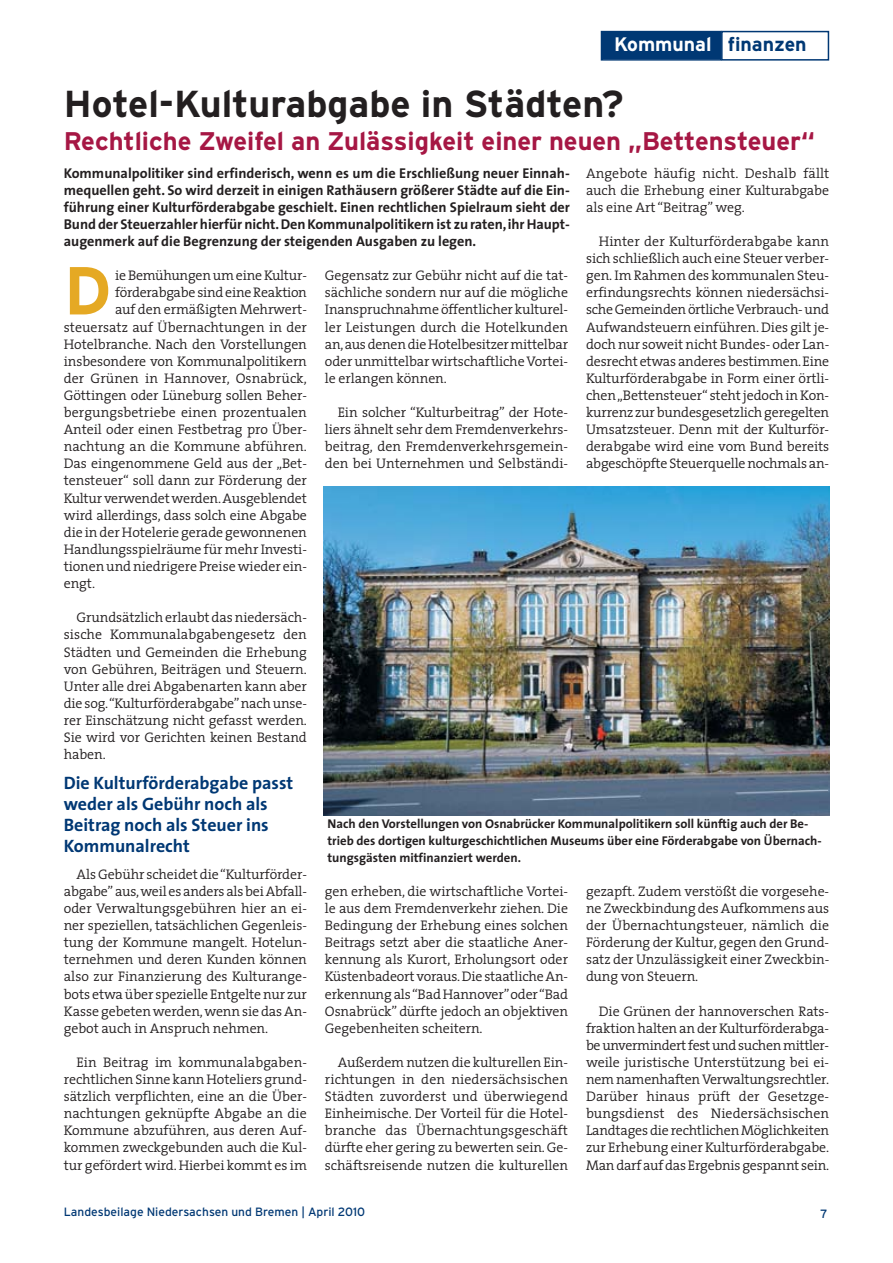
<style>
.page{position:relative;width:893px;height:1263px;background:#fff}
.page>*{position:absolute;margin:0;border:0;box-sizing:border-box;transform-origin:0 0}
.t1{font:700 67.65px "Interstate Plus";color:#e5a924}
.t2{font:700 37.5px "Interstate Plus";color:#231f20}
.t3{font:700 25.5px "Interstate Plus";color:#a61744}
.t4{font:700 19.5px "Interstate Plus";color:#fff}
.t5{font:700 18px/21px "The Sans";color:#003874}
.t6{font:700 14.25px/17.1px "The Sans";color:#231f20;text-align:justify}
.t7{font:300 13.95px/17.1px "The Serif";letter-spacing:-.005em;color:#231f20;text-align:justify}
.t8{font:700 12.75px/17.1px "The Sans";color:#231f20}
.t9{font:12px "Interstate Plus";color:#003874}
.s1{color:#003874}
</style>
<div class="page">
<div style="left:602px;top:32px;width:118px;height:27px;background:#003874"></div>
<div style="left:601px;top:31px;width:120px;height:30px;border:2px solid #003874"></div>
<div style="left:721px;top:31px;width:108px;height:30px;border:2px solid #003874"></div>
<img style="left:323px;top:487px;width:506px;height:328px">
<h3 class="t4" style="left:614px;top:37px;width:194px">Kommunal <span class="s1">finanzen</span></h3>
<h2 class="t2" style="left:64px;top:89px;width:561px">Hotel-Kulturabgabe in Städten?</h2>
<h3 class="t3" style="left:64px;top:131px;width:752px">Rechtliche Zweifel an Zulässigkeit einer neuen „Bettensteuer“</h3>
<p class="t6" style="left:64px;top:166px;width:508px">Kommunalpolitiker sind erfinderisch, wenn es um die Erschließung neuer Einnah&shy;mequellen geht. So wird derzeit in einigen Rathäusern größerer Städte auf die Ein&shy;führung einer Kulturförderabgabe geschielt. Einen rechtlichen Spielraum sieht der Bund der Steuerzahler hierfür nicht. Den Kommunalpolitikern ist zu raten, ihr Haupt&shy;augenmerk auf die Begrenzung der steigenden Ausgaben zu legen.</p>
<p class="t7" style="left:586px;top:166px;width:245px">Angebote häufig nicht. Deshalb fällt auch die Erhebung einer Kulturabgabe als eine Art “Beitrag” weg.</p>
<p class="t7" style="left:586px;top:234px;width:245px;text-indent:13px">Hinter der Kulturförderabgabe kann sich schließlich auch eine Steuer verber&shy;gen. Im Rahmen des kommunalen Steu&shy;erfindungsrechts können niedersächsi&shy;sche Gemeinden örtliche Verbrauch- und Aufwandsteuern einführen. Dies gilt je&shy;doch nur soweit nicht Bundes- oder Lan&shy;desrecht etwas anderes bestimmen. Eine Kulturförderabgabe in Form einer örtli&shy;chen „Bettensteuer“ steht jedoch in Kon&shy;kurrenz zur bundesgesetzlich geregelten Umsatzsteuer. Denn mit der Kulturför&shy;derabgabe wird eine vom Bund bereits abgeschöpfte Steuerquelle nochmals an-</p>
<h1 class="t1" style="left:64px;top:265px;width:49px">D</h1>
<p class="t7" style="left:115px;top:268px;width:193px">ie Bemühungen um eine Kultur-</p>
<p class="t7" style="left:325px;top:268px;width:245px">Gegensatz zur Gebühr nicht auf die tat&shy;sächliche sondern nur auf die mögliche Inanspruchnahme öffentlicher kulturel&shy;ler Leistungen durch die Hotelkunden an, aus denen die Hotelbesitzer mittelbar oder unmittelbar wirtschaftliche Vortei&shy;le erlangen können.</p>
<p class="t7" style="left:325px;top:405px;width:245px;text-indent:13px">Ein solcher “Kulturbeitrag” der Hote&shy;liers ähnelt sehr dem Fremdenverkehrs&shy;beitrag, den Fremdenverkehrsgemein&shy;den bei Unternehmen und Selbständi-</p>
<p class="t7" style="left:115px;top:285px;width:193px">förderabgabe sind eine Reaktion</p>
<p class="t7" style="left:115px;top:303px;width:193px">auf den ermäßigten Mehrwert-</p>
<p class="t7" style="left:64px;top:320px;width:245px">steuersatz auf Übernachtungen in der</p>
<p class="t7" style="left:64px;top:337px;width:245px">Hotelbranche. Nach den Vorstellungen</p>
<p class="t7" style="left:64px;top:354px;width:245px">insbesondere von Kommunalpolitikern</p>
<p class="t7" style="left:64px;top:371px;width:245px">der Grünen in Hannover, Osnabrück,</p>
<p class="t7" style="left:64px;top:388px;width:245px">Göttingen oder Lüneburg sollen Beher-</p>
<p class="t7" style="left:64px;top:405px;width:245px">bergungsbetriebe einen prozentualen</p>
<p class="t7" style="left:64px;top:422px;width:245px">Anteil oder einen Festbetrag pro Über-</p>
<p class="t7" style="left:64px;top:439px;width:245px">nachtung an die Kommune abführen.</p>
<p class="t7" style="left:64px;top:456px;width:245px">Das eingenommene Geld aus der „Bet-</p>
<p class="t7" style="left:64px;top:474px;width:245px">tensteuer“ soll dann zur Förderung der</p>
<p class="t7" style="left:64px;top:491px;width:245px">Kultur verwendet werden. Ausgeblendet</p>
<p class="t7" style="left:64px;top:508px;width:245px">wird allerdings, dass solch eine Abgabe</p>
<p class="t7" style="left:64px;top:525px;width:245px">die in der Hotelerie gerade gewonnenen</p>
<p class="t7" style="left:64px;top:542px;width:245px">Handlungsspielräume für mehr Investi-</p>
<p class="t7" style="left:64px;top:559px;width:245px">tionen und niedrigere Preise wieder ein-</p>
<p class="t7" style="left:64px;top:576px;width:33px">engt.</p>
<p class="t7" style="left:64px;top:610px;width:245px;text-indent:13px">Grundsätzlich erlaubt das niedersäch&shy;sische Kommunalabgabengesetz den Städten und Gemeinden die Erhebung von Gebühren, Beiträgen und Steuern.<br>Unter alle drei Abgabenarten kann aber die sog. “Kulturförderabgabe” nach unse&shy;rer Einschätzung nicht gefasst werden.<br>Sie wird vor Gerichten keinen Bestand haben.</p>
<p class="t5" style="left:64px;top:774px;width:231px">Die Kulturförderabgabe passt weder als Gebühr noch als<br>Beitrag noch als Steuer ins<br>Kommunalrecht</p>
<p class="t7" style="left:64px;top:867px;width:245px;text-indent:13px">Als Gebühr scheidet die “Kulturförder&shy;abgabe” aus, weil es anders als bei Abfall&shy;oder Verwaltungsgebühren hier an ei&shy;ner speziellen, tatsächlichen Gegenleis&shy;tung der Kommune mangelt. Hotelun&shy;ternehmen und deren Kunden können also zur Finanzierung des Kulturange&shy;bots etwa über spezielle Entgelte nur zur Kasse gebeten werden, wenn sie das An&shy;gebot auch in Anspruch nehmen.</p>
<p class="t7" style="left:64px;top:1055px;width:245px;text-indent:13px">Ein Beitrag im kommunalabgaben&shy;rechtlichen Sinne kann Hoteliers grund&shy;sätzlich verpflichten, eine an die Über&shy;nachtungen geknüpfte Abgabe an die Kommune abzuführen, aus deren Auf&shy;kommen zweckgebunden auch die Kul&shy;tur gefördert wird. Hierbei kommt es im</p>
<p class="t8" style="left:327px;top:816px;width:496px">Nach den Vorstellungen von Osnabrücker Kommunalpolitikern soll künftig auch der Be&shy;trieb des dortigen kulturgeschichtlichen Museums über eine Förderabgabe von Übernach&shy;tungsgästen mitfinanziert werden.</p>
<p class="t7" style="left:586px;top:884px;width:245px">gezapft. Zudem verstößt die vorgesehe&shy;ne Zweckbindung des Aufkommens aus der Übernachtungsteuer, nämlich die Förderung der Kultur, gegen den Grund&shy;satz der Unzulässigkeit einer Zweckbin&shy;dung von Steuern.</p>
<p class="t7" style="left:586px;top:1004px;width:245px;text-indent:13px">Die Grünen der hannoverschen Rats&shy;fraktion halten an der Kulturförderabga&shy;be unvermindert fest und suchen mittler&shy;weile juristische Unterstützung bei ei&shy;nem namenhaften Verwaltungsrechtler.<br>Darüber hinaus prüft der Gesetzge&shy;bungsdienst des Niedersächsischen Landtages die rechtlichen Möglichkeiten zur Erhebung einer Kulturförderabgabe.<br>Man darf auf das Ergebnis gespannt sein.</p>
<p class="t7" style="left:325px;top:884px;width:245px">gen erheben, die wirtschaftliche Vortei&shy;le aus dem Fremdenverkehr ziehen. Die Bedingung der Erhebung eines solchen Beitrags setzt aber die staatliche Aner&shy;kennung als Kurort, Erholungsort oder Küstenbadeort voraus. Die staatliche An&shy;erkennung als “Bad Hannover” oder “Bad Osnabrück” dürfte jedoch an objektiven Gegebenheiten scheitern.</p>
<p class="t7" style="left:325px;top:1055px;width:245px;text-indent:13px">Außerdem nutzen die kulturellen Ein&shy;richtungen in den niedersächsischen Städten zuvorderst und überwiegend Einheimische. Der Vorteil für die Hotel&shy;branche das Übernachtungsgeschäft dürfte eher gering zu bewerten sein. Ge&shy;schäftsreisende nutzen die kulturellen</p>
<p class="t9" style="left:64px;top:1208px;width:303px">Landesbeilage Niedersachsen und Bremen | April 2010</p>
<p class="t9" style="left:821px;top:1209px;width:9px">7</p>
</div>
